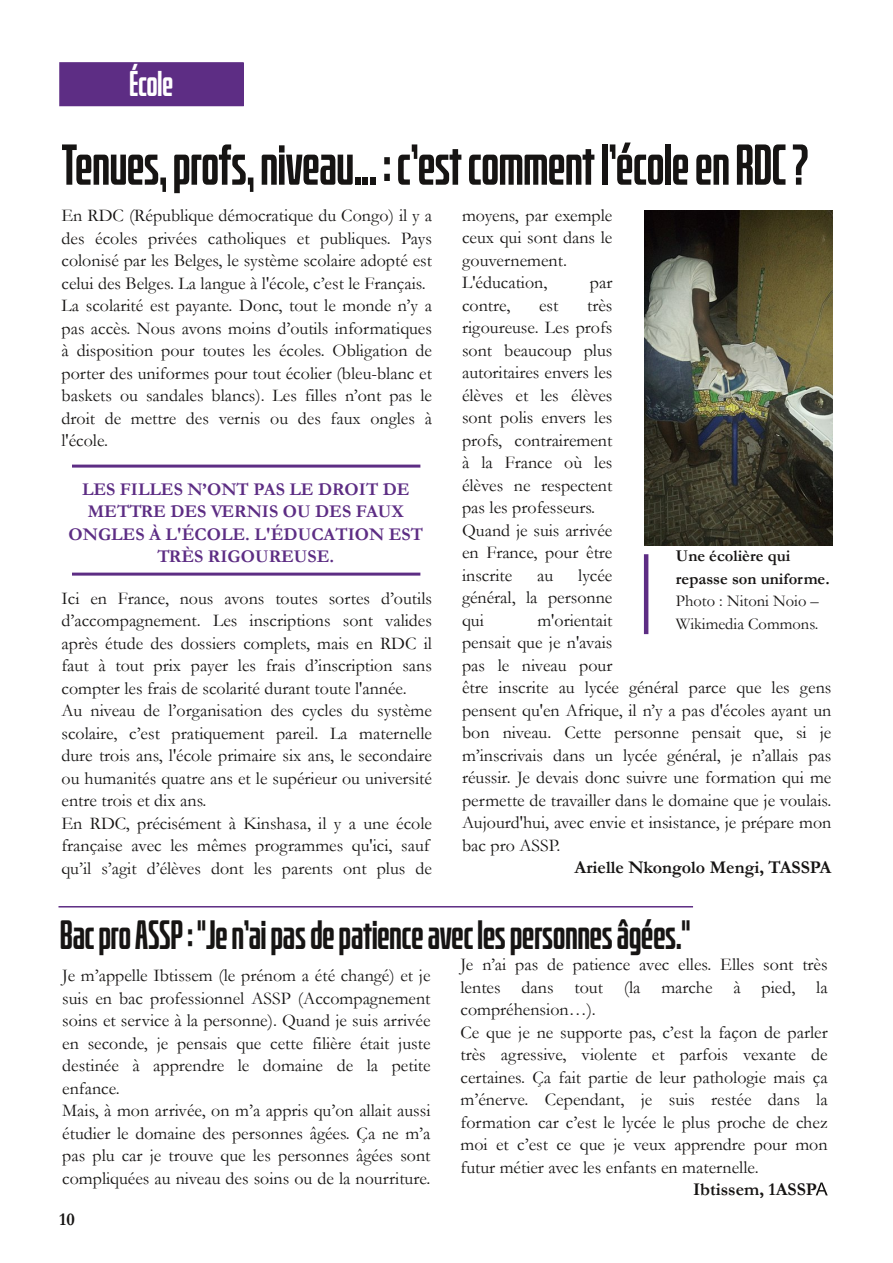
<style>
.page{position:relative;width:893px;height:1263px;background:#fff}
.page>*{position:absolute;margin:0;border:0;box-sizing:border-box;transform-origin:0 0}
.t1{font:700 51px "Bitcrusher Cd Rg";color:#161413}
.t2{font:700 36px "Bitcrusher Cd Rg";color:#161413}
.t3{font:700 31.5px "Bitcrusher Cd Rg";color:#fff}
.t4{font:18px/22.5px "Garamond";color:#161413}
.t5{font:700 18px/22.5px "Garamond";color:#5d2d84;text-align:center}
.t6{font:700 18px "Garamond";color:#161413}
.t7{font:16.5px/22.5px "Garamond";color:#161413}
.t8{font:700 16.5px/22.5px "Garamond";color:#161413}
</style>
<div class="page">
<div style="left:60px;top:63px;width:183px;height:42px;background:#5d2d84"></div>
<div style="left:59px;top:62px;width:185px;height:44px;border:2px solid #5d2d84"></div>
<img style="left:644px;top:210px;width:189px;height:336px">
<svg style="left:816px;top:1182px;width:12px;height:13px"></svg>
<hr style="left:72px;top:465px;width:348px;height:3px;background:#5d2d84">
<hr style="left:72px;top:573px;width:348px;height:3px;background:#5d2d84">
<hr style="left:644px;top:554px;width:4px;height:80px;background:#5d2d84">
<hr style="left:58px;top:906px;width:635px;height:1px;background:#5d2d84">
<h3 class="t3" style="left:130px;top:63px;width:45px">Éсоlе</h3>
<h1 class="t1" style="left:62px;top:132px;width:748px">Теnuеѕ,рrоfѕ,nіνеаu... :с’еѕtсоммеntl’éсоlееnRDС?</h1>
<p class="t4" style="left:62px;top:204px;width:372px">En RDC (République démocratique du Congo) il y a des écoles privées catholiques et publiques. Pays colonisé par les Belges, le système scolaire adopté est celui des Belges. La langue à l'école, c’est le Français.<br>La scolarité est payante. Donc, tout le monde n’y a pas accès. Nous avons moins d’outils informatiques à disposition pour toutes les écoles. Obligation de porter des uniformes pour tout écolier (bleu-blanc et baskets ou sandales blancs). Les filles n’ont pas le droit de mettre des vernis ou des faux ongles à l'école.</p>
<p class="t4" style="left:462px;top:204px;width:152px">moyens, par exemple ceux qui sont dans le gouvernement.<br>L'éducation,</p>
<p class="t4" style="left:590px;top:272px;width:24px">par</p>
<p class="t4" style="left:462px;top:294px;width:152px;text-indent:125px">très rigoureuse. Les profs sont beaucoup plus autoritaires envers les élèves et les élèves sont polis envers les profs, contrairement à la France où les élèves ne respectent pas les professeurs.<br>Quand je suis arrivée en France, pour être inscrite</p>
<p class="t4" style="left:462px;top:294px;width:50px">contre,</p>
<p class="t4" style="left:539px;top:294px;width:21px">est</p>
<p class="t5" style="left:69px;top:478px;width:356px">LES FILLES N’ONT PAS LE DROIT DE<br>METTRE DES VERNIS OU DES FAUX<br>ONGLES À L'ÉCOLE. L'ÉDUCATION EST<br>TRÈS RIGOUREUSE.</p>
<p class="t8" style="left:676px;top:545px;width:155px">Une écolière qui repasse son uniforme.</p>
<p class="t7" style="left:676px;top:590px;width:144px">Photo : Nitoni Noio –<br>Wikimedia Commons.</p>
<p class="t4" style="left:462px;top:564px;width:152px;text-align:justify;text-indent:116px">lycée général, la personne qui</p>
<p class="t4" style="left:537px;top:564px;width:18px">au</p>
<p class="t4" style="left:62px;top:587px;width:372px">Ici en France, nous avons toutes sortes d’outils d’accompagnement. Les inscriptions sont valides après étude des dossiers complets, mais en RDC il faut à tout prix payer les frais d’inscription sans compter les frais de scolarité durant toute l'année.<br>Au niveau de l’organisation des cycles du système scolaire, c’est pratiquement pareil. La maternelle dure trois ans, l'école primaire six ans, le secondaire ou humanités quatre ans et le supérieur ou université entre trois et dix ans.<br>En RDC, précisément à Kinshasa, il y a une école française avec les mêmes programmes qu'ici, sauf qu’il s’agit d’élèves dont les parents ont plus de</p>
<p class="t4" style="left:462px;top:609px;width:371px;text-indent:75px">m'orientait<br>pensait que je n'avais<br>pas le niveau pour<br>être inscrite au lycée général parce que les gens pensent qu'en Afrique, il n’y a pas d'écoles ayant un bon niveau. Cette personne pensait que, si je m’inscrivais dans un lycée général, je n’allais pas réussir. Je devais donc suivre une formation qui me permette de travailler dans le domaine que je voulais.<br>Aujourd'hui, avec envie et insistance, je prépare mon bac pro ASSP.</p>
<p class="t6" style="left:574px;top:858px;width:258px">Arielle Nkongolo Mengi, TASSPA</p>
<h2 class="t2" style="left:60px;top:911px;width:632px">ВасрrоАЅЅР:"Јеn’аіраѕdераtіеnсеаνесlеѕреrѕоnnеѕâgéеѕ."</h2>
<p class="t4" style="left:62px;top:964px;width:370px">Je m’appelle Ibtissem (le prénom a été changé) et je suis en bac professionnel ASSP (Accompagnement soins et service à la personne). Quand je suis arrivée en seconde, je pensais que cette filière était juste destinée à apprendre le domaine de la petite enfance.<br>Mais, à mon arrivée, on m’a appris qu’on allait aussi étudier le domaine des personnes âgées. Ça ne m’a pas plu car je trouve que les personnes âgées sont compliquées au niveau des soins ou de la nourriture.</p>
<p class="t4" style="left:460px;top:954px;width:369px">Je n’ai pas de patience avec elles. Elles sont très lentes dans tout (la marche à pied, la compréhension…).<br>Ce que je ne supporte pas, c’est la façon de parler très agressive, violente et parfois vexante de certaines. Ça fait partie de leur pathologie mais ça m’énerve. Cependant, je suis restée dans la formation car c’est le lycée le plus proche de chez moi et c’est ce que je veux apprendre pour mon futur métier avec les enfants en maternelle.</p>
<p class="t6" style="left:693px;top:1180px;width:125px">Ibtissem, 1ASSP</p>
<p class="t6" style="left:59px;top:1210px;width:17px">10</p>
</div>
